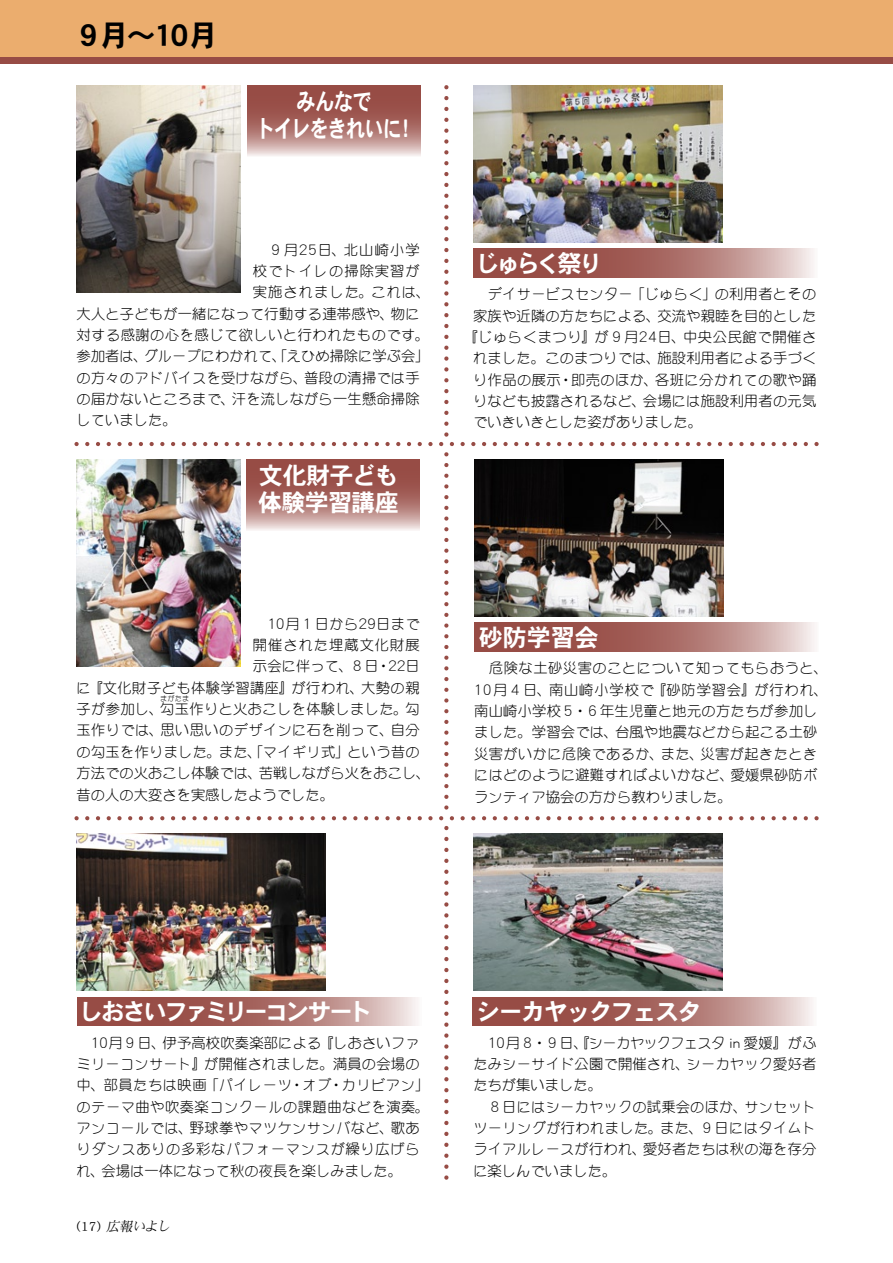
<style>
.page{position:relative;width:893px;height:1263px;background:#fff}
.page>*{position:absolute;margin:0;border:0;box-sizing:border-box;transform-origin:0 0}
.t1{font:30px "DFHS Gothic Std W7";color:#000}
.t2{font:24px "DFHS Gothic Std W7";letter-spacing:-.065em;color:#fff}
.t3{font:24px "DFHS Gothic Std W7";letter-spacing:-.14em;color:#fff}
.t4{font:24px "DFHS Gothic Std W7";letter-spacing:-.065em;color:#fff;scale:.8 1}
.t5{font:24px/27px "DFHS Gothic Std W7";letter-spacing:-.025em;color:#fff}
.t6{font:14.25px/21.3px "DF Maru Gothic Std W3";letter-spacing:.015em;color:#000}
.t7{font:14.25px "DF Maru Gothic Std W3";letter-spacing:.035em;color:#000}
.t8{font:14.25px/21.3px "DF Maru Gothic Std W3";letter-spacing:.04em;color:#000;text-align:right}
.t9{font:14.25px "DF Maru Gothic Std W3";letter-spacing:.05em;color:#000}
.t10{font:14.25px "DF Maru Gothic Std W3";letter-spacing:.07em;color:#000}
.t11{font:14.25px "DF Maru Gothic Std W3";letter-spacing:-.04em;color:#000}
.t12{font:14.25px "DF Maru Gothic Std W3";letter-spacing:.045em;color:#000}
.t13{font:14.25px "DF Maru Gothic Std W3";letter-spacing:.08em;color:#000}
.t14{font:14.25px "DF Maru Gothic Std W3";letter-spacing:.075em;color:#000}
.t15{font:14.25px "DF Maru Gothic Std W3";letter-spacing:.06em;color:#000}
.t16{font:italic 13.5px "DFHS Mincho Std W3";color:#000}
.t17{font:7.2px "DF Maru Gothic Std W3";color:#000}
.s1{font-style:normal;font-size:13.8px}
</style>
<div class="page">
<div style="left:0;top:0;width:893px;height:64px;background:#ebad6e"></div>
<svg style="left:77px;top:442px;width:740px;height:4px"></svg>
<svg style="left:77px;top:816px;width:740px;height:4px"></svg>
<svg style="left:444px;top:454px;width:4px;height:353px"></svg>
<svg style="left:444px;top:828px;width:4px;height:350px"></svg>
<div style="left:0;top:57px;width:893px;height:7px;background:#974c45"></div>
<img style="left:474px;top:459px;width:249px;height:157px">
<svg style="left:475px;top:623px;width:340px;height:28px;background:#ae746f"></svg>
<img style="left:77px;top:85px;width:163px;height:208px">
<svg style="left:247px;top:85px;width:174px;height:71px;background:#ae746f"></svg>
<img style="left:77px;top:459px;width:163px;height:207px">
<svg style="left:246px;top:459px;width:174px;height:71px;background:#ae746e"></svg>
<svg style="left:444px;top:87px;width:4px;height:348px"></svg>
<img style="left:473px;top:85px;width:249px;height:157px">
<svg style="left:474px;top:249px;width:340px;height:28px;background:#ae746f"></svg>
<svg style="left:473px;top:997px;width:340px;height:29px;background:#ae746f"></svg>
<img style="left:473px;top:833px;width:249px;height:157px">
<img style="left:77px;top:833px;width:249px;height:157px">
<svg style="left:77px;top:997px;width:341px;height:29px;background:#ae756f"></svg>
<h1 class="t1" style="left:73px;top:19px;width:84px">９月～</h1>
<h1 class="t1" style="left:188px;top:19px;width:31px">月</h1>
<h1 class="t1" style="left:149px;top:19px;width:47px">１０</h1>
<h2 class="t4" style="left:297px;top:88px;width:95px">みんなで</h2>
<h2 class="t4" style="left:256px;top:115px;width:184px">トイレをきれいに</h2>
<h2 class="t4" style="left:396px;top:115px;width:25px">!</h2>
<p class="t13" style="left:253px;top:242px;width:168px">　９月２５日、北山崎小学</p>
<p class="t10" style="left:253px;top:263px;width:168px">校でトイレの掃除実習が</p>
<p class="t14" style="left:253px;top:284px;width:178px">実施されました。これは、</p>
<p class="t6" style="left:391px;top:303px;width:30px">物に</p>
<p class="t6" style="left:77px;top:303px;width:319px">大人と子どもが一緒になって行動する連帯感や、</p>
<p class="t7" style="left:77px;top:327px;width:354px">対する感謝の心を感じて欲しいと行われたものです。</p>
<p class="t6" style="left:144px;top:345px;width:287px">グループにわかれて、「えひめ掃除に学ぶ会「</p>
<p class="t6" style="left:77px;top:345px;width:72px">参加者は、</p>
<p class="t6" style="left:232px;top:367px;width:189px;text-indent:-155px">の方々のアドバイスを受けながら、<br>汗を流しながら一生懸命掃除</p>
<p class="t6" style="left:304px;top:367px;width:117px">普段の清掃では手</p>
<p class="t6" style="left:77px;top:388px;width:160px">の届かないところまで、していました。</p>
<h2 class="t5" style="left:258px;top:462px;width:142px">文化財子ども体験学習講座</h2>
<p class="t6" style="left:376px;top:613px;width:45px">日まで</p>
<p class="t6" style="left:265px;top:613px;width:95px">１０月１日から</p>
<p class="t10" style="left:253px;top:637px;width:168px">開催された埋蔵文化財展</p>
<p class="t6" style="left:406px;top:655px;width:16px">日</p>
<p class="t6" style="left:356px;top:613px;width:24px">２９</p>
<p class="t6" style="left:253px;top:655px;width:101px">示会に伴って、</p>
<p class="t6" style="left:350px;top:655px;width:30px">８日</p>
<p class="t6" style="left:386px;top:655px;width:24px">２２</p>
<p class="t6" style="left:376px;top:655px;width:16px">・</p>
<p class="t7" style="left:88px;top:680px;width:277px">『文化財子ども体験学習講座』が行われ、</p>
<p class="t6" style="left:361px;top:677px;width:60px">大勢の親</p>
<p class="t6" style="left:77px;top:677px;width:16px">に</p>
<p class="t17" style="left:160px;top:694px;width:30px">まがたま</p>
<p class="t6" style="left:77px;top:698px;width:88px">子が参加し、</p>
<p class="t6" style="left:160px;top:698px;width:261px">勾玉作りと火おこしを体験しました。勾</p>
<p class="t6" style="left:160px;top:719px;width:235px">思い思いのデザインに石を削って、</p>
<p class="t6" style="left:391px;top:719px;width:30px">自分</p>
<p class="t6" style="left:77px;top:719px;width:88px">玉作りでは、</p>
<p class="t6" style="left:77px;top:741px;width:345px">の勾玉を作りました。また、「マイギリ式」という昔の</p>
<p class="t6" style="left:259px;top:762px;width:173px">苦戦しながら火をおこし、</p>
<p class="t6" style="left:77px;top:762px;width:259px">方法での火おこし体験では、<br>昔の人の大変さを実感したようでした。</p>
<h2 class="t2" style="left:475px;top:250px;width:129px">じゅらく祭り</h2>
<p class="t6" style="left:473px;top:283px;width:161px">　デイサービスセンター</p>
<p class="t6" style="left:631px;top:283px;width:187px">「じゅらく」の利用者とその</p>
<p class="t6" style="left:657px;top:305px;width:160px">交流や親睦を目的とした</p>
<p class="t6" style="left:473px;top:305px;width:189px">家族や近隣の方たちによる、</p>
<p class="t12" style="left:464px;top:329px;width:176px">『じゅらくまつり』が９月</p>
<p class="t6" style="left:636px;top:326px;width:51px">２４日、</p>
<p class="t12" style="left:683px;top:329px;width:135px">中央公民館で開催さ</p>
<p class="t6" style="left:657px;top:347px;width:161px">施設利用者による手づく</p>
<p class="t6" style="left:655px;top:347px;width:163px;text-indent:-182px">れました。このまつりでは、<br>各班に分かれての歌や踊</p>
<p class="t6" style="left:473px;top:369px;width:89px">り作品の展示</p>
<p class="t6" style="left:559px;top:369px;width:101px">・即売のほか、</p>
<p class="t6" style="left:643px;top:390px;width:175px">会場には施設利用者の元気</p>
<p class="t6" style="left:473px;top:390px;width:230px">りなども披露されるなど、<br>でいきいきとした姿がありました。</p>
<h2 class="t2" style="left:479px;top:624px;width:121px">砂防学習会</h2>
<p class="t8" style="left:474px;top:657px;width:355px">　危険な土砂災害のことについて知ってもらおうと、『砂防学習会』が行われ、</p>
<p class="t15" style="left:549px;top:682px;width:106px">南山崎小学校で</p>
<p class="t6" style="left:471px;top:679px;width:81px">１０月４日、</p>
<p class="t6" style="left:573px;top:700px;width:246px">・６年生児童と地元の方たちが参加し</p>
<p class="t6" style="left:474px;top:700px;width:103px">南山崎小学校５</p>
<p class="t6" style="left:474px;top:721px;width:145px">ました。学習会では、</p>
<p class="t6" style="left:615px;top:721px;width:204px">台風や地震などから起こる土砂</p>
<p class="t6" style="left:474px;top:743px;width:191px">災害がいかに危険であるか、</p>
<p class="t6" style="left:661px;top:743px;width:44px">また、</p>
<p class="t6" style="left:701px;top:743px;width:118px">災害が起きたとき</p>
<p class="t6" style="left:731px;top:764px;width:88px">愛媛県砂防ボ</p>
<p class="t6" style="left:474px;top:764px;width:261px">にはどのように避難すればよいかなど、ランティア協会の方から教わりました。</p>
<h2 class="t3" style="left:79px;top:998px;width:295px">しおさいファミリーコンサート</h2>
<p class="t6" style="left:163px;top:1031px;width:160px">伊予高校吹奏楽部による</p>
<p class="t6" style="left:319px;top:1031px;width:102px">『しおさいファ</p>
<p class="t6" style="left:88px;top:1031px;width:79px">１０月９日、</p>
<p class="t6" style="left:77px;top:1053px;width:345px">ミリーコンサート』が開催されました。満員の会場の</p>
<p class="t6" style="left:329px;top:1074px;width:102px">・カリビアン「</p>
<p class="t6" style="left:290px;top:1074px;width:43px">・オブ</p>
<p class="t6" style="left:204px;top:1074px;width:89px">「パイレーツ</p>
<p class="t7" style="left:77px;top:1077px;width:132px">中、部員たちは映画</p>
<p class="t7" style="left:77px;top:1099px;width:354px">のテーマ曲や吹奏楽コンクールの課題曲などを演奏。</p>
<p class="t6" style="left:391px;top:1117px;width:30px">歌あ</p>
<p class="t6" style="left:190px;top:1117px;width:205px">野球拳やマツケンサンバなど、</p>
<p class="t6" style="left:77px;top:1117px;width:117px">アンコールでは、</p>
<p class="t9" style="left:77px;top:1141px;width:345px">りダンスありの多彩なパフォーマンスが繰り広げら</p>
<p class="t6" style="left:102px;top:1160px;width:302px">会場は一体になって秋の夜長を楽しみました。</p>
<p class="t6" style="left:77px;top:1160px;width:29px">れ、</p>
<p class="t16" style="left:77px;top:1219px;width:98px"><span class="s1">( 1 7 )</span> 広報いよし</p>
<h2 class="t2" style="left:476px;top:998px;width:228px">シーカヤックフェスタ</h2>
<p class="t11" style="left:533px;top:1035px;width:285px">・９日、『シーカヤックフェスタ in 愛媛』がふ</p>
<p class="t6" style="left:485px;top:1031px;width:51px">１０月８</p>
<p class="t6" style="left:473px;top:1053px;width:217px">たみシーサイド公園で開催され、たちが集いました。</p>
<p class="t6" style="left:686px;top:1053px;width:131px">シーカヤック愛好者</p>
<p class="t6" style="left:700px;top:1095px;width:118px;text-indent:-227px">　８日にはシーカヤックの試乗会のほか、<br>９日にはタイムト</p>
<p class="t6" style="left:744px;top:1095px;width:74px">サンセット</p>
<p class="t6" style="left:643px;top:1117px;width:175px;text-indent:-170px">ツーリングが行われました。また、<br>愛好者たちは秋の海を存分</p>
<p class="t6" style="left:473px;top:1138px;width:174px">ライアルレースが行われ、に楽しんでいました。</p>
</div>
